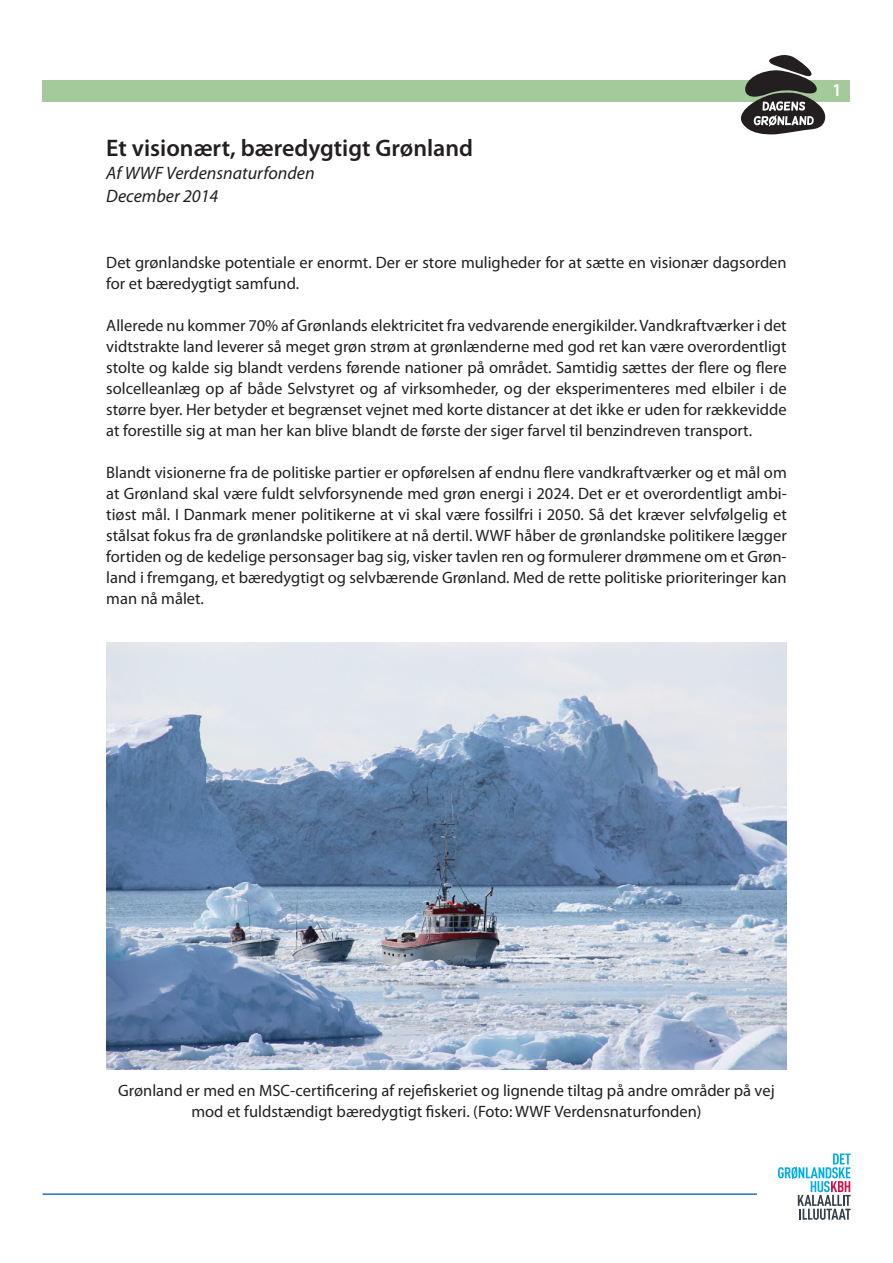
<style>
.page{position:relative;width:893px;height:1263px;background:#fff}
.page>*{position:absolute;margin:0;border:0;box-sizing:border-box;transform-origin:0 0}
.t1{font:600 24px "Myriad Pro";color:#231f20}
.t2{font:italic 18px/22.5px "Myriad Pro";color:#231f20}
.t3{font:600 18px "Myriad Pro";color:#fff}
.t4{font:16.5px/21px "Myriad Pro";color:#231f20;text-align:justify}
</style>
<div class="page">
<div style="left:43px;top:80px;width:807px;height:21px;background:#a4c99b"></div>
<svg style="left:739px;top:55px;width:88px;height:79px"></svg>
<hr style="left:43px;top:1193px;width:714px;height:2px;background:#2373b6">
<svg style="left:778px;top:1153px;width:73px;height:67px"></svg>
<img style="left:106px;top:642px;width:681px;height:427px">
<h1 class="t1" style="left:106px;top:135px;width:368px">Et visionært, bæredygtigt Grønland</h1>
<p class="t2" style="left:106px;top:162px;width:210px">Af WWF Verdensnaturfonden<br>December 2014</p>
<p class="t4" style="left:106px;top:252px;width:682px">Det grønlandske potentiale er enormt. Der er store muligheder for at sætte en visionær dagsorden for et bæredygtigt samfund.</p>
<p class="t4" style="left:106px;top:315px;width:682px">Allerede nu kommer 70% af Grønlands elektricitet fra vedvarende energikilder. Vandkraftværker i det vidtstrakte land leverer så meget grøn strøm at grønlænderne med god ret kan være overordentligt stolte og kalde sig blandt verdens førende nationer på området. Samtidig sættes der flere og flere solcelleanlæg op af både Selvstyret og af virksomheder, og der eksperimenteres med elbiler i de større byer. Her betyder et begrænset vejnet med korte distancer at det ikke er uden for rækkevidde at forestille sig at man her kan blive blandt de første der siger farvel til benzindreven transport.</p>
<p class="t4" style="left:106px;top:462px;width:682px">Blandt visionerne fra de politiske partier er opførelsen af endnu flere vandkraftværker og et mål om at Grønland skal være fuldt selvforsynende med grøn energi i 2024. Det er et overordentligt ambi&shy;tiøst mål. I Danmark mener politikerne at vi skal være fossilfri i 2050. Så det kræver selvfølgelig et stålsat fokus fra de grønlandske politikere at nå dertil. WWF håber de grønlandske politikere lægger fortiden og de kedelige personsager bag sig, visker tavlen ren og formulerer drømmene om et Grøn&shy;land i fremgang, et bæredygtigt og selvbærende Grønland. Med de rette politiske prioriteringer kan man nå målet.</p>
<p class="t3" style="left:832px;top:80px;width:11px">1</p>
<p class="t4" style="left:118px;top:1080px;width:658px;text-align:center">Grønland er med en MSC-certificering af rejefiskeriet og lignende tiltag på andre områder på vej mod et fuldstændigt bæredygtigt fiskeri. (Foto: WWF Verdensnaturfonden)</p>
</div>
